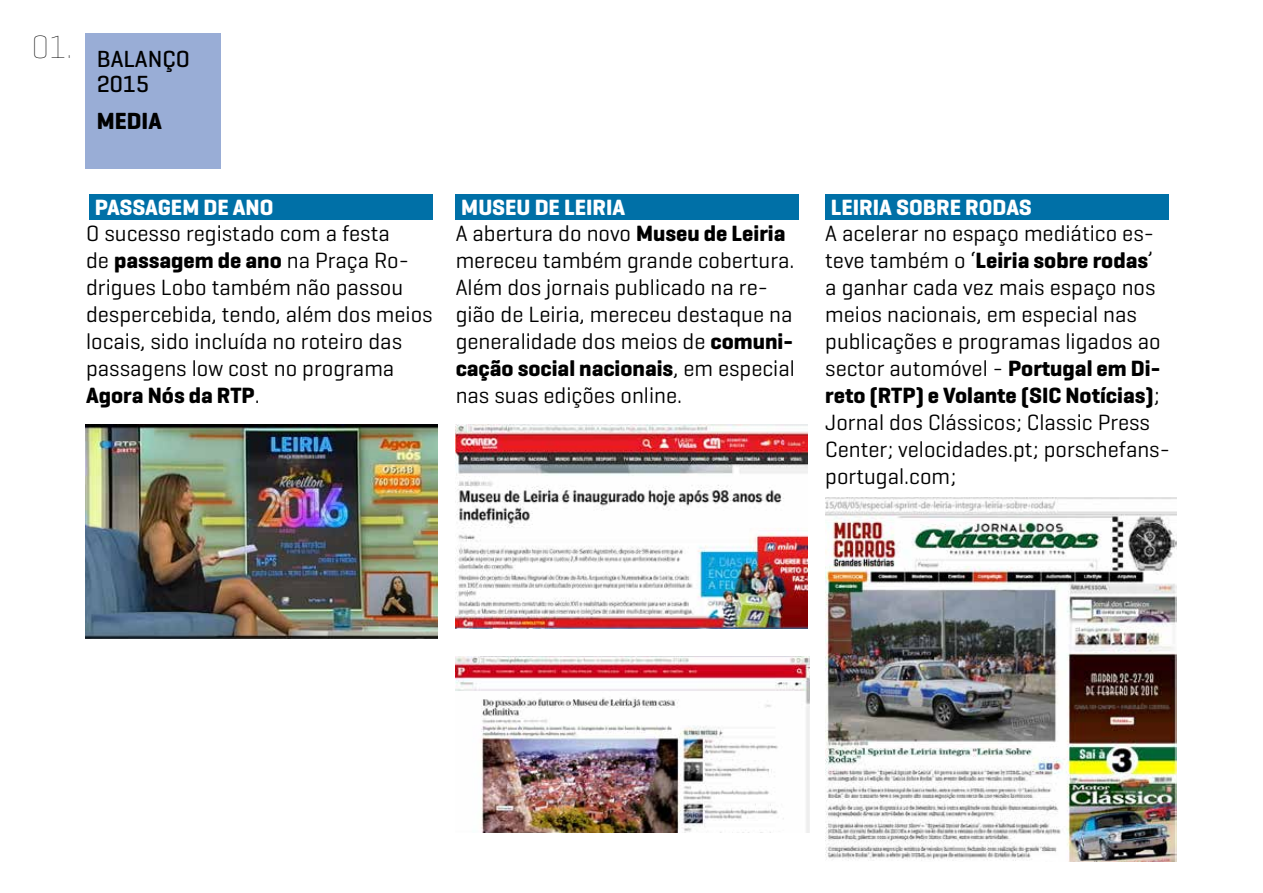
<style>
.page{position:relative;width:1263px;height:893px;background:#fff}
.page>*{position:absolute;margin:0;border:0;box-sizing:border-box;transform-origin:0 0}
.t1{font:500 23.7px/24.9px "Geogrotesque";color:#000}
.t2{font:700 23.7px "Geogrotesque";color:#000}
.t3{font:22.5px/27px "Geogrotesque";color:#000}
.t4{font:700 22.5px "Geogrotesque";color:#fff}
.s1{font-weight:700}
</style>
<div class="page">
<div style="left:85px;top:33px;width:136px;height:136px;background:#99add6"></div>
<img style="left:85px;top:424px;width:352px;height:215px">
<img style="left:456px;top:424px;width:351px;height:204px">
<img style="left:825px;top:498px;width:352px;height:363px">
<img style="left:456px;top:657px;width:353px;height:176px">
<div style="left:89px;top:194px;width:343px;height:25px;background:#0070a7"></div>
<div style="left:456px;top:194px;width:343px;height:25px;background:#0070a7"></div>
<div style="left:825px;top:194px;width:343px;height:25px;background:#0070a7"></div>
<p class="t1" style="left:97px;top:46px;width:95px;text-indent:-65px"><sup>01.</sup> BALANÇO<br>2015</p>
<p class="t2" style="left:97px;top:106px;width:66px">MEDIA</p>
<p class="t4" style="left:95px;top:193px;width:180px">PASSAGEM DE ANO</p>
<p class="t4" style="left:461px;top:193px;width:165px">MUSEU DE LEIRIA</p>
<p class="t4" style="left:831px;top:193px;width:202px">LEIRIA SOBRE RODAS</p>
<p class="t3" style="left:86px;top:219px;width:348px">O sucesso registado com a festa<br>de <span class="s1">passagem de ano</span> na Praça Ro&shy;drigues Lobo também não passou despercebida, tendo, além dos meios locais, sido incluída no roteiro das passagens low cost no programa<br><span class="s1">Agora Nós da RTP</span>.</p>
<p class="t3" style="left:456px;top:219px;width:341px">A abertura do novo <span class="s1">Museu de Leiria </span>mereceu também grande cobertura.<br>Além dos jornais publicado na re&shy;gião de Leiria, mereceu destaque na generalidade dos meios de <span class="s1">comuni&shy;cação social nacionais</span>, em especial nas suas edições online.</p>
<p class="t3" style="left:825px;top:219px;width:346px">A acelerar no espaço mediático es&shy;teve também o ‘<span class="s1">Leiria sobre rodas</span>’ a ganhar cada vez mais espaço nos meios nacionais, em especial nas publicações e programas ligados ao sector automóvel - <span class="s1">Portugal em Di&shy;reto (RTP) e Volante (SIC Notícias)</span>; Jornal dos Clássicos; Classic Press Center; velocidades.pt; porschefans&shy;portugal.com;</p>
</div>
